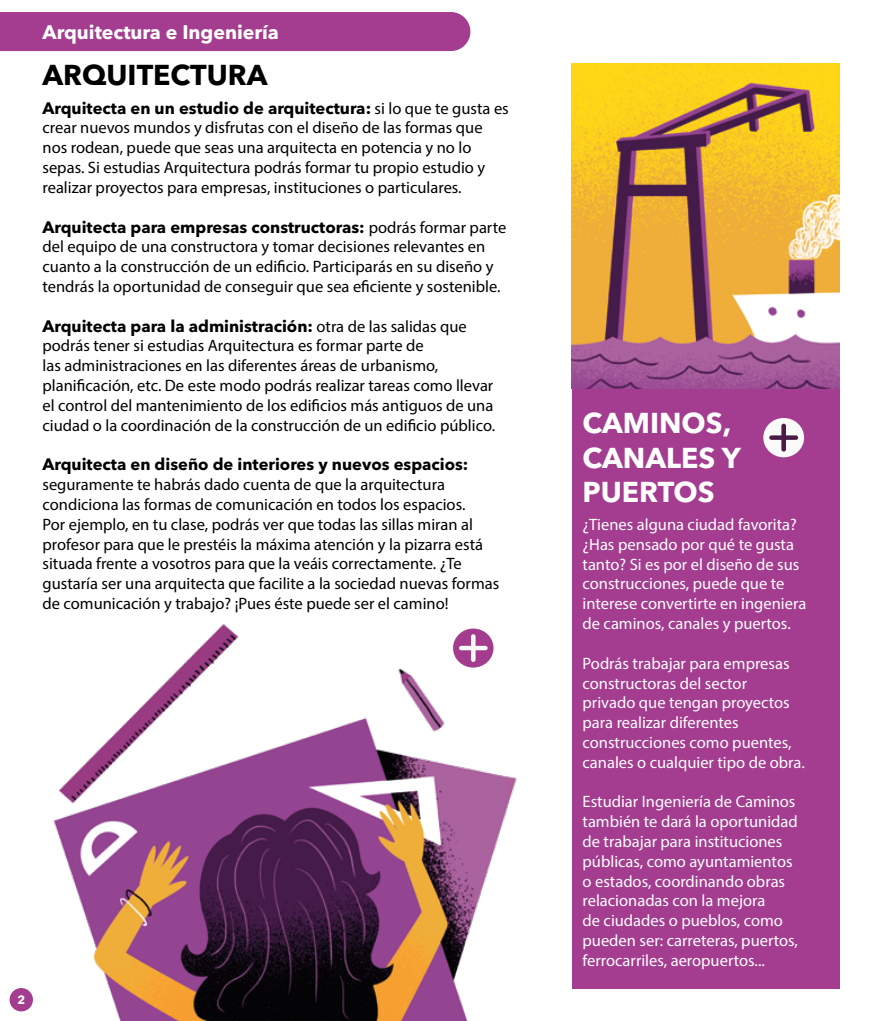
<style>
.page{position:relative;width:893px;height:1021px;background:#fff}
.page>*{position:absolute;margin:0;border:0;box-sizing:border-box;transform-origin:0 0}
.t1{font:700 28.5px/34.2px "Avenir Next LT Pro";color:#fff}
.t2{font:700 28.5px "Avenir Next LT Pro";color:#000}
.t3{font:700 19.5px "Avenir Next LT Pro";color:#fff}
.t4{font:16.5px/19.8px "Myriad Pro";color:#000}
.t5{font:16.5px/19.8px "Myriad Pro";color:#fff}
.t6{font:700 16.5px "Avenir Next LT Pro";color:#000}
.t7{font:700 12px "Avenir Next LT Pro";color:#fff}
.s1{font-family:"Myriad Pro";font-weight:400}
</style>
<div class="page">
<div style="left:572px;top:388px;width:268px;height:601px;background:#a43c8f"></div>
<img style="left:53px;top:624px;width:464px;height:396px">
<img style="left:572px;top:64px;width:268px;height:324px">
<div style="left:0;top:12px;width:470px;height:39px;background:#a43c8f"></div>
<div style="left:10px;top:988px;width:23px;height:23px;background:#a43c8f;border-radius:50%"></div>
<div style="left:453px;top:628px;width:40px;height:39px;background:#a43c8e;border-radius:50%"></div>
<svg style="left:459px;top:634px;width:29px;height:28px"></svg>
<div style="left:763px;top:418px;width:41px;height:39px;background:#fafafa;border-radius:50%"></div>
<svg style="left:769px;top:423px;width:29px;height:28px"></svg>
<p class="t3" style="left:43px;top:20px;width:238px">Arquitectura e Ingeniería</p>
<h1 class="t2" style="left:43px;top:58px;width:226px">ARQUITECTURA</h1>
<p class="t6" style="left:43px;top:98px;width:468px">Arquitecta en un estudio de arquitectura: <span class="s1">si lo que te gusta es</span></p>
<p class="t4" style="left:43px;top:118px;width:444px">crear nuevos mundos y disfrutas con el diseño de las formas que nos rodean, puede que seas una arquitecta en potencia y no lo sepas. Si estudias Arquitectura podrás formar tu propio estudio y realizar proyectos para empresas, instituciones o particulares.</p>
<p class="t6" style="left:43px;top:217px;width:465px">Arquitecta para empresas constructoras: <span class="s1">podrás formar parte</span></p>
<p class="t4" style="left:43px;top:237px;width:459px">del equipo de una constructora y tomar decisiones relevantes en cuanto a la construcción de un edificio. Participarás en su diseño y tendrás la oportunidad de conseguir que sea eficiente y sostenible.</p>
<p class="t6" style="left:43px;top:316px;width:426px">Arquitecta para la administración: <span class="s1">otra de las salidas que</span></p>
<p class="t4" style="left:43px;top:336px;width:454px">podrás tener si estudias Arquitectura es formar parte de<br>las administraciones en las diferentes áreas de urbanismo, planificación, etc. De este modo podrás realizar tareas como llevar el control del mantenimiento de los edificios más antiguos de una ciudad o la coordinación de la construcción de un edificio público.</p>
<p class="t6" style="left:43px;top:454px;width:427px">Arquitecta en diseño de interiores y nuevos espacios:</p>
<p class="t4" style="left:43px;top:474px;width:458px">seguramente te habrás dado cuenta de que la arquitectura condiciona las formas de comunicación en todos los espacios.<br>Por ejemplo, en tu clase, podrás ver que todas las sillas miran al profesor para que le prestéis la máxima atención y la pizarra está situada frente a vosotros para que la veáis correctamente. ¿Te gustaría ser una arquitecta que facilite a la sociedad nuevas formas de comunicación y trabajo? ¡Pues éste puede ser el camino!</p>
<p class="t7" style="left:17px;top:992px;width:9px">2</p>
<h1 class="t1" style="left:583px;top:406px;width:160px">CAMINOS,<br>CANALES Y<br>PUERTOS</h1>
<p class="t5" style="left:583px;top:514px;width:225px">¿Tienes alguna ciudad favorita? ¿Has pensado por qué te gusta tanto? Si es por el diseño de sus construcciones, puede que te interese convertirte en ingeniera de caminos, canales y puertos.</p>
<p class="t5" style="left:583px;top:653px;width:224px">Podrás trabajar para empresas constructoras del sector<br>privado que tengan proyectos para realizar diferentes construcciones como puentes, canales o cualquier tipo de obra.</p>
<p class="t5" style="left:583px;top:791px;width:217px">Estudiar Ingeniería de Caminos también te dará la oportunidad de trabajar para instituciones públicas, como ayuntamientos o estados, coordinando obras relacionadas con la mejora<br>de ciudades o pueblos, como pueden ser: carreteras, puertos, ferrocarriles, aeropuertos...</p>
</div>
